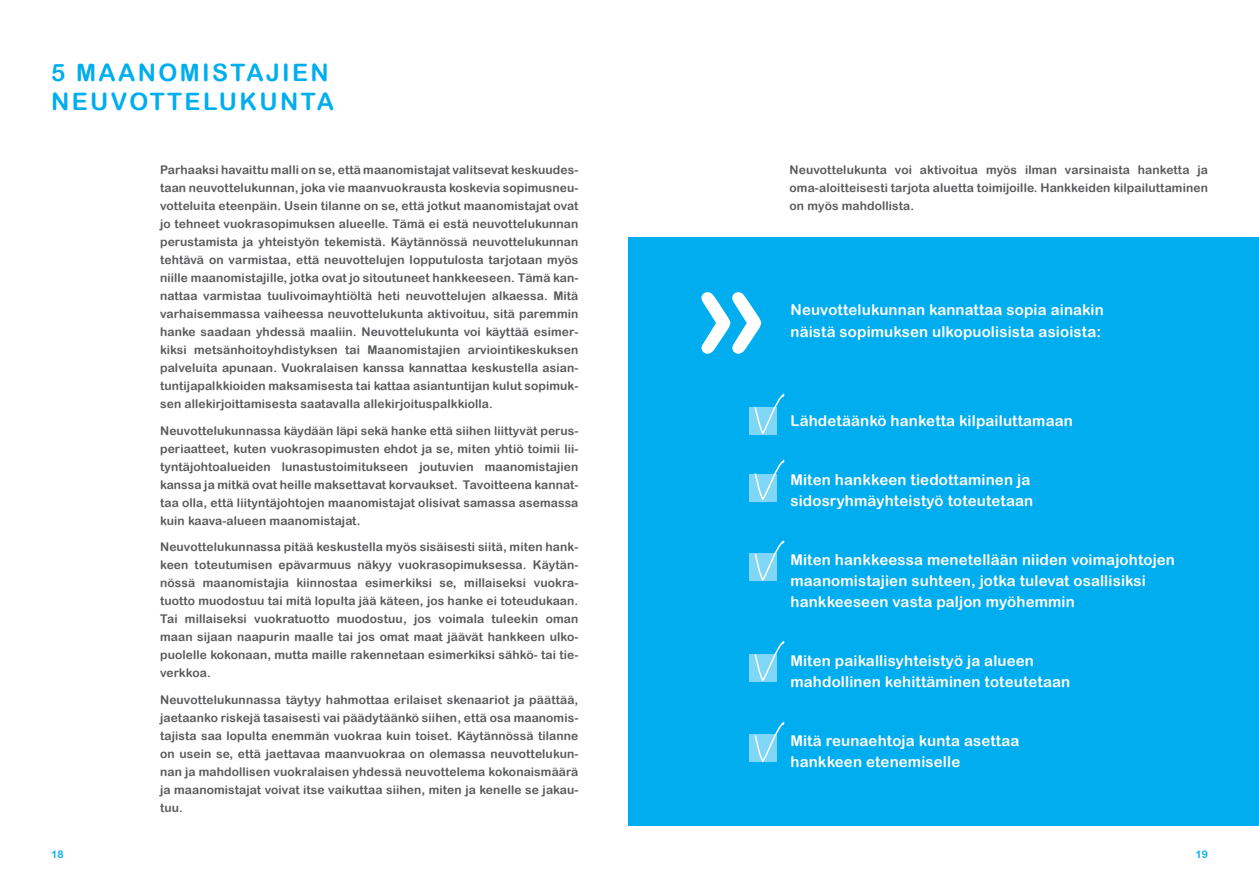
<style>
.page{position:relative;width:1259px;height:893px;background:#fff}
.page>*{position:absolute;margin:0;border:0;box-sizing:border-box;transform-origin:0 0}
.t1{font:24px/28.8px "Arial Rounded MT Bold";letter-spacing:.1em;color:#00aeef}
.t2{font:15px/21px "Arial Rounded MT Bold";letter-spacing:.01em;color:#fff}
.t3{font:12px/18px "Arial Rounded MT Bold";letter-spacing:.01em;color:#58595b;text-align:justify}
.t4{font:10.5px "Arial Rounded MT Bold";color:#00aeef}
</style>
<div class="page">
<div style="left:628px;top:237px;width:631px;height:589px;background:#00aeef"></div>
<svg style="left:701px;top:292px;width:60px;height:62px"></svg>
<div style="left:749px;top:407px;width:27px;height:27px;background:#7fd6f6"></div>
<div style="left:749px;top:474px;width:27px;height:28px;background:#7fd6f6"></div>
<div style="left:749px;top:553px;width:27px;height:27px;background:#7fd6f6"></div>
<div style="left:749px;top:654px;width:27px;height:27px;background:#7fd6f6"></div>
<div style="left:749px;top:735px;width:27px;height:27px;background:#7fd6f6"></div>
<svg style="left:753px;top:393px;width:31px;height:42px"></svg>
<svg style="left:754px;top:459px;width:30px;height:43px"></svg>
<svg style="left:753px;top:540px;width:31px;height:41px"></svg>
<svg style="left:753px;top:640px;width:31px;height:42px"></svg>
<svg style="left:753px;top:721px;width:31px;height:42px"></svg>
<h1 class="t1" style="left:51px;top:58px;width:284px">5 MAANOMISTAJIEN<br>NEUVOTTELUKUNTA</h1>
<p class="t3" style="left:160px;top:161px;width:420px">Parhaaksi havaittu malli on se, että maanomistajat valitsevat keskuudes&shy;taan neuvottelukunnan, joka vie maanvuokrausta koskevia sopimusneu&shy;votteluita eteenpäin. Usein tilanne on se, että jotkut maanomistajat ovat jo tehneet vuokrasopimuksen alueelle. Tämä ei estä neuvottelukunnan perustamista ja yhteistyön tekemistä. Käytännössä neuvottelukunnan tehtävä on varmistaa, että neuvottelujen lopputulosta tarjotaan myös niille maanomistajille, jotka ovat jo sitoutuneet hankkeeseen. Tämä kan&shy;nattaa varmistaa tuulivoimayhtiöltä heti neuvottelujen alkaessa. Mitä varhaisemmassa vaiheessa neuvottelukunta aktivoituu, sitä paremmin hanke saadaan yhdessä maaliin. Neuvottelukunta voi käyttää esimer&shy;kiksi metsänhoitoyhdistyksen tai Maanomistajien arviointikeskuksen palveluita apunaan. Vuokralaisen kanssa kannattaa keskustella asian&shy;tuntijapalkkioiden maksamisesta tai kattaa asiantuntijan kulut sopimuk&shy;sen allekirjoittamisesta saatavalla allekirjoituspalkkiolla.</p>
<p class="t3" style="left:160px;top:421px;width:420px">Neuvottelukunnassa käydään läpi sekä hanke että siihen liittyvät perus&shy;periaatteet, kuten vuokrasopimusten ehdot ja se, miten yhtiö toimii lii&shy;tyntäjohtoalueiden lunastustoimitukseen joutuvien maanomistajien kanssa ja mitkä ovat heille maksettavat korvaukset. Tavoitteena kannat&shy;taa olla, että liityntäjohtojen maanomistajat olisivat samassa asemassa kuin kaava-alueen maanomistajat.</p>
<p class="t3" style="left:160px;top:538px;width:420px">Neuvottelukunnassa pitää keskustella myös sisäisesti siitä, miten hank&shy;keen toteutumisen epävarmuus näkyy vuokrasopimuksessa. Käytän&shy;nössä maanomistajia kiinnostaa esimerkiksi se, millaiseksi vuokra&shy;tuotto muodostuu tai mitä lopulta jää käteen, jos hanke ei toteudukaan.<br>Tai millaiseksi vuokratuotto muodostuu, jos voimala tuleekin oman maan sijaan naapurin maalle tai jos omat maat jäävät hankkeen ulko&shy;puolelle kokonaan, mutta maille rakennetaan esimerkiksi sähkö- tai tie&shy;verkkoa.</p>
<p class="t3" style="left:160px;top:690px;width:420px">Neuvottelukunnassa täytyy hahmottaa erilaiset skenaariot ja päättää, jaetaanko riskejä tasaisesti vai päädytäänkö siihen, että osa maanomis&shy;tajista saa lopulta enemmän vuokraa kuin toiset. Käytännössä tilanne on usein se, että jaettavaa maanvuokraa on olemassa neuvottelukun&shy;nan ja mahdollisen vuokralaisen yhdessä neuvottelema kokonaismäärä ja maanomistajat voivat itse vaikuttaa siihen, miten ja kenelle se jakau&shy;tuu.</p>
<p class="t3" style="left:789px;top:161px;width:420px">Neuvottelukunta voi aktivoitua myös ilman varsinaista hanketta ja oma-aloitteisesti tarjota aluetta toimijoille. Hankkeiden kilpailuttaminen on myös mahdollista.</p>
<p class="t2" style="left:790px;top:299px;width:315px;line-height:21.6px">Neuvottelukunnan kannattaa sopia ainakin näistä sopimuksen ulkopuolisista asioista:</p>
<p class="t2" style="left:790px;top:410px;width:284px">Lähdetäänkö hanketta kilpailuttamaan</p>
<p class="t2" style="left:790px;top:469px;width:244px">Miten hankkeen tiedottaminen ja sidosryhmäyhteistyö toteutetaan</p>
<p class="t2" style="left:790px;top:549px;width:386px">Miten hankkeessa menetellään niiden voimajohtojen maanomistajien suhteen, jotka tulevat osallisiksi hankkeeseen vasta paljon myöhemmin</p>
<p class="t2" style="left:790px;top:650px;width:281px">Miten paikallisyhteistyö ja alueen mahdollinen kehittäminen toteutetaan</p>
<p class="t2" style="left:790px;top:729px;width:230px;line-height:21.6px">Mitä reunaehtoja kunta asettaa hankkeen etenemiselle</p>
<p class="t4" style="left:51px;top:848px;width:14px">18</p>
<p class="t4" style="left:1195px;top:848px;width:14px">19</p>
</div>
